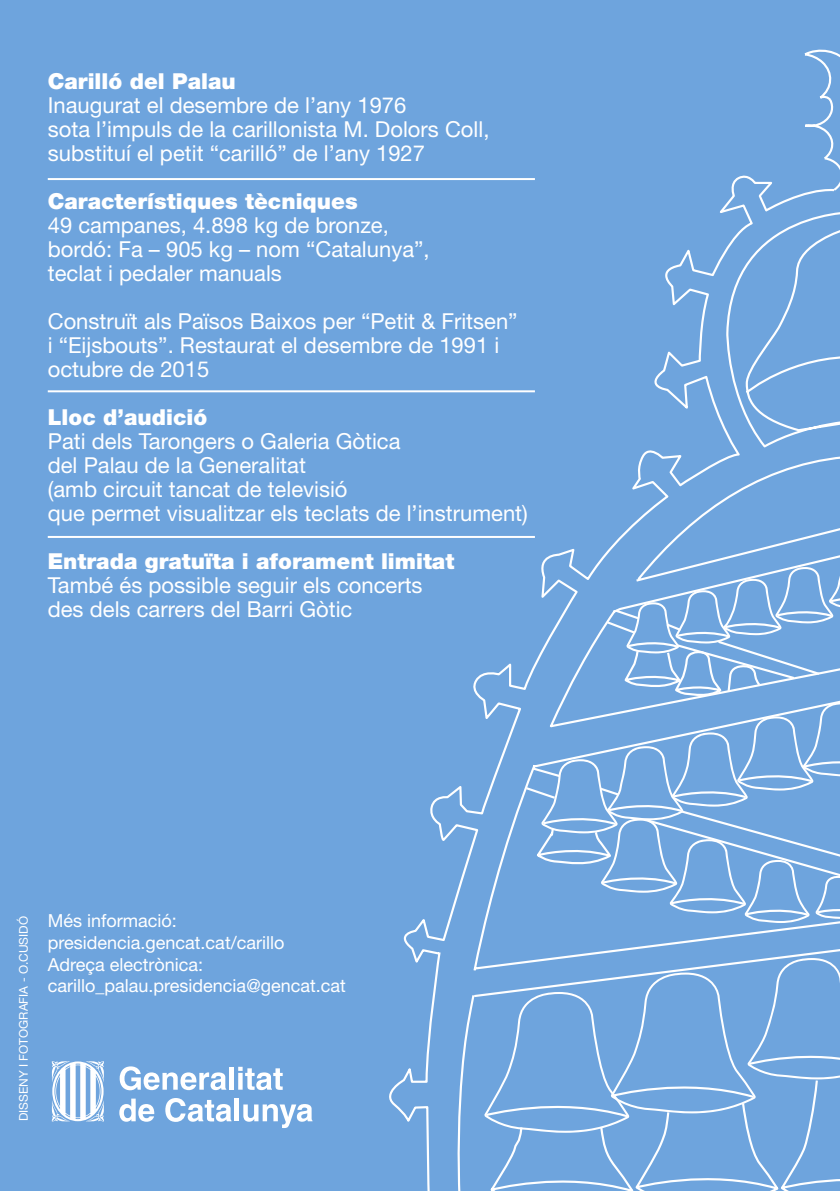
<style>
.page{position:relative;width:840px;height:1191px;background:#fff}
.page>*{position:absolute;margin:0;border:0;box-sizing:border-box;transform-origin:0 0}
.t1{font:22px/24px "Helvetica Neue";color:#fff}
.t2{font:900 22px "Helvetica Neue";color:#fff}
.t3{font:18px "Helvetica Neue";color:#fff}
.t4{font:12px "Helvetica Neue";color:#fff}
</style>
<div class="page">
<div style="left:0;top:0;width:839px;height:1191px;background:#6ea4dd"></div>
<svg style="left:120px;top:1066px;width:106px;height:24px"></svg>
<div style="left:229px;top:1067px;width:5px;height:22px;background:#fff"></div>
<svg style="left:238px;top:1066px;width:44px;height:24px"></svg>
<svg style="left:119px;top:1098px;width:35px;height:23px"></svg>
<svg style="left:165px;top:1098px;width:66px;height:23px"></svg>
<div style="left:234px;top:1098px;width:5px;height:23px;background:#fff"></div>
<svg style="left:243px;top:1104px;width:69px;height:24px"></svg>
<svg style="left:52px;top:1061px;width:52px;height:61px"></svg>
<hr style="left:48px;top:390px;width:486px;height:2px;background:#fff">
<hr style="left:48px;top:536px;width:486px;height:2px;background:#fff">
<hr style="left:48px;top:178px;width:486px;height:2px;background:#fff">
<svg style="left:381px;top:175px;width:458px;height:1016px"></svg>
<p class="t2" style="left:48px;top:68px;width:189px">Carilló del Palau</p>
<p class="t1" style="left:48px;top:93px;width:360px">Inaugurat el desembre de l’any 1976</p>
<p class="t1" style="left:48px;top:117px;width:443px">sota l’impuls de la carillonista M. Dolors Coll,</p>
<p class="t1" style="left:48px;top:141px;width:378px">substituí el petit “carilló” de l’any 1927</p>
<p class="t2" style="left:48px;top:188px;width:311px">Característiques tècniques</p>
<p class="t1" style="left:48px;top:213px;width:342px">49 campanes, 4.898 kg de bronze,</p>
<p class="t1" style="left:48px;top:237px;width:383px">bordó: Fa – 905 kg – nom “Catalunya”,</p>
<p class="t1" style="left:48px;top:261px;width:235px">teclat i pedaler manuals</p>
<p class="t1" style="left:48px;top:309px;width:471px">Construït als Països Baixos per “Petit &amp; Fritsen”</p>
<p class="t1" style="left:48px;top:333px;width:453px">i “Eijsbouts”. Restaurat el desembre de 1991 i octubre de 2015</p>
<p class="t2" style="left:48px;top:404px;width:161px">Lloc d’audició</p>
<p class="t1" style="left:48px;top:429px;width:354px">Pati dels Tarongers o Galeria Gòtica</p>
<p class="t1" style="left:48px;top:453px;width:259px">del Palau de la Generalitat</p>
<p class="t1" style="left:48px;top:477px;width:301px">(amb circuit tancat de televisió</p>
<p class="t1" style="left:48px;top:501px;width:481px">que permet visualitzar els teclats de l’instrument)</p>
<p class="t2" style="left:48px;top:548px;width:408px">Entrada gratuïta i aforament limitat</p>
<p class="t1" style="left:48px;top:573px;width:376px">També és possible seguir els concerts</p>
<p class="t1" style="left:48px;top:597px;width:306px">des dels carrers del Barri Gòtic</p>
<p class="t4" style="left:16px;top:1121px;width:207px;rotate:-90deg">DISSENY I FOTOGRAFIA - O.CUSIDÓ</p>
<p class="t3" style="left:48px;top:910px;width:131px">Més informació:</p>
<p class="t3" style="left:48px;top:931px;width:238px">presidencia.gencat.cat/carillo</p>
<p class="t3" style="left:48px;top:953px;width:157px">Adreça electrònica:</p>
<p class="t3" style="left:48px;top:975px;width:299px">carillo_palau.presidencia@gencat.cat</p>
</div>
